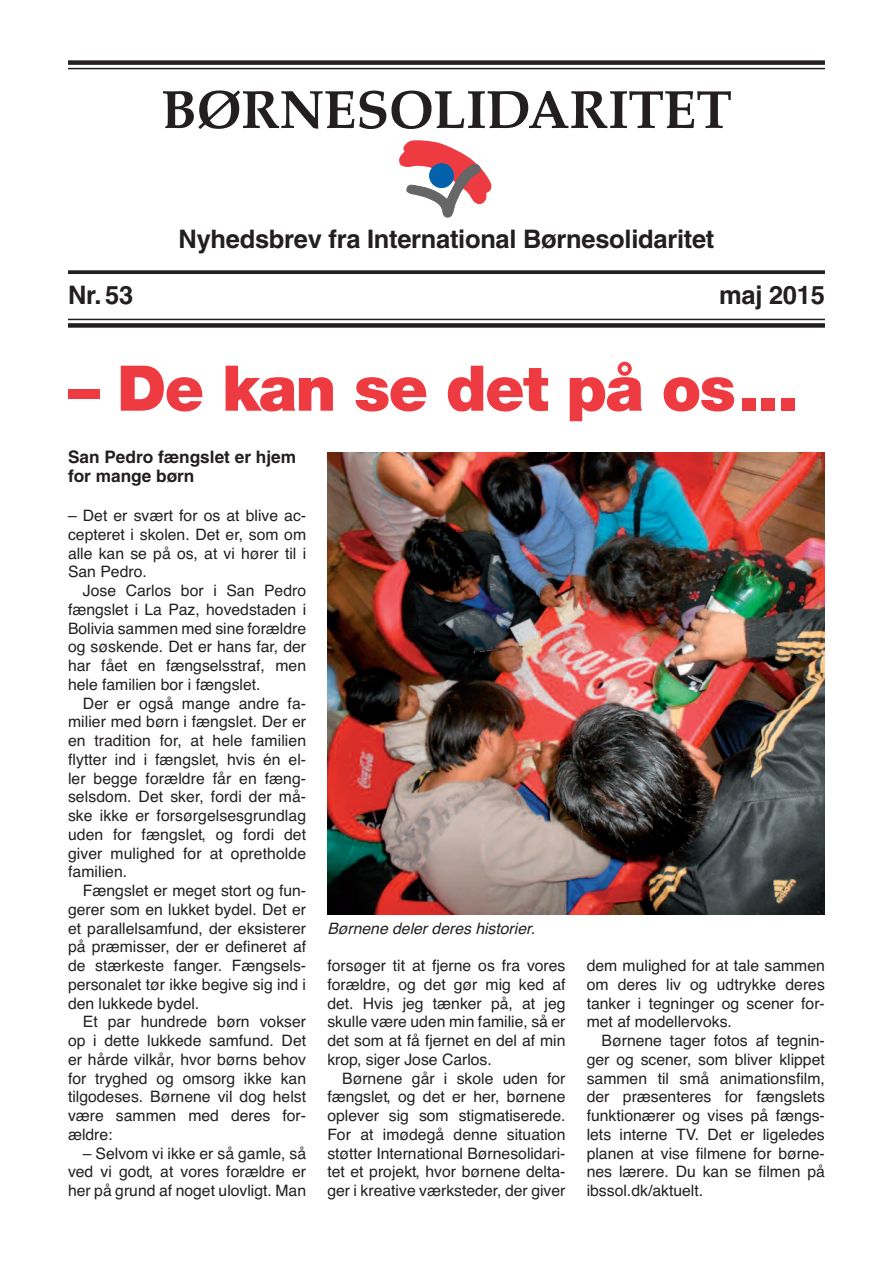
<style>
.page{position:relative;width:893px;height:1263px;background:#fff}
.page>*{position:absolute;margin:0;border:0;box-sizing:border-box;transform-origin:0 0}
.t1{font:900 63px "Helvetica Neue";letter-spacing:-.025em;color:#ee3a41}
.t2{font:700 54px "Palatino";letter-spacing:-.01em;color:#231f20}
.t3{font:700 25.5px "Helvetica";letter-spacing:-.01em;color:#231f20}
.t4{font:700 17.25px/18.8px "Helvetica";color:#231f20}
.t5{font:15.75px/18.8px "Helvetica";color:#231f20;text-align:justify}
.t6{font:italic 15.75px "Helvetica";color:#231f20}
</style>
<div class="page">
<div style="left:68px;top:60px;width:757px;height:5px;background:#231f20"></div>
<hr style="left:68px;top:68px;width:757px;height:1px;background:#231f20">
<hr style="left:68px;top:319px;width:757px;height:1px;background:#231f20">
<div style="left:68px;top:323px;width:757px;height:5px;background:#231f20"></div>
<svg style="left:68px;top:270px;width:757px;height:4px;background:#322e2f"></svg>
<svg style="left:399px;top:140px;width:92px;height:78px"></svg>
<img style="left:327px;top:452px;width:498px;height:462px">
<h2 class="t2" style="left:161px;top:78px;width:573px">BØRNESOLIDARITET</h2>
<h3 class="t3" style="left:179px;top:230px;width:537px">Nyhedsbrev fra International Børnesolidaritet</h3>
<h3 class="t3" style="left:68px;top:285px;width:67px">Nr. 53</h3>
<h3 class="t3" style="left:719px;top:285px;width:107px">maj 2015</h3>
<h1 class="t1" style="left:68px;top:366px;width:731px">– De kan se det på os...</h1>
<p class="t4" style="left:68px;top:450px;width:230px">San Pedro fængslet er hjem for mange børn</p>
<p class="t5" style="left:68px;top:506px;width:240px">– Det er svært for os at blive ac&shy;cepteret i skolen. Det er, som om alle kan se på os, at vi hører til i San Pedro.</p>
<p class="t5" style="left:68px;top:581px;width:240px;text-indent:15px">Jose Carlos bor i San Pedro fængslet i La Paz, hovedstaden i Bolivia sammen med sine forældre og søskende. Det er hans far, der har fået en fængselsstraf, men hele familien bor i fængslet.</p>
<p class="t5" style="left:68px;top:694px;width:240px;text-indent:15px">Der er også mange andre fa&shy;milier med børn i fængslet. Der er en tradition for, at hele familien flytter ind i fængslet, hvis én el&shy;ler begge forældre får en fæng&shy;selsdom. Det sker, fordi der må&shy;ske ikke er forsørgelsesgrundlag uden for fængslet, og fordi det giver mulighed for at opretholde familien.</p>
<p class="t5" style="left:68px;top:881px;width:240px;text-indent:15px">Fængslet er meget stort og fun&shy;gerer som en lukket bydel. Det er et parallelsamfund, der eksisterer på præmisser, der er defineret af de stærkeste fanger. Fængsels&shy;personalet tør ikke begive sig ind i den lukkede bydel.</p>
<p class="t5" style="left:68px;top:1012px;width:240px;text-indent:15px">Et par hundrede børn vokser op i dette lukkede samfund. Det er hårde vilkår, hvor børns behov for tryghed og omsorg ikke kan tilgodeses. Børnene vil dog helst være sammen med deres for&shy;ældre:</p>
<p class="t5" style="left:68px;top:1144px;width:240px;text-indent:15px">– Selvom vi ikke er så gamle, så ved vi godt, at vores forældre er her på grund af noget ulovligt. Man</p>
<p class="t6" style="left:327px;top:919px;width:209px">Børnene deler deres historier.</p>
<p class="t5" style="left:327px;top:956px;width:240px">forsøger tit at fjerne os fra vores forældre, og det gør mig ked af det. Hvis jeg tænker på, at jeg skulle være uden min familie, så er det som at få fjernet en del af min krop, siger Jose Carlos.</p>
<p class="t5" style="left:327px;top:1069px;width:240px;text-indent:15px">Børnene går i skole uden for fængslet, og det er her, børnene oplever sig som stigmatiserede.<br>For at imødegå denne situation støtter International Børnesolidari&shy;tet et projekt, hvor børnene delta&shy;ger i kreative værksteder, der giver</p>
<p class="t5" style="left:587px;top:956px;width:240px">dem mulighed for at tale sammen om deres liv og udtrykke deres tanker i tegninger og scener for&shy;met af modellervoks.</p>
<p class="t5" style="left:587px;top:1031px;width:240px;text-indent:15px">Børnene tager fotos af tegnin&shy;ger og scener, som bliver klippet sammen til små animationsfilm, der præsenteres for fængslets funktionærer og vises på fængs&shy;lets interne TV. Det er ligeledes planen at vise filmene for børne&shy;nes lærere. Du kan se filmen på ibssol.dk/aktuelt.</p>
</div>
